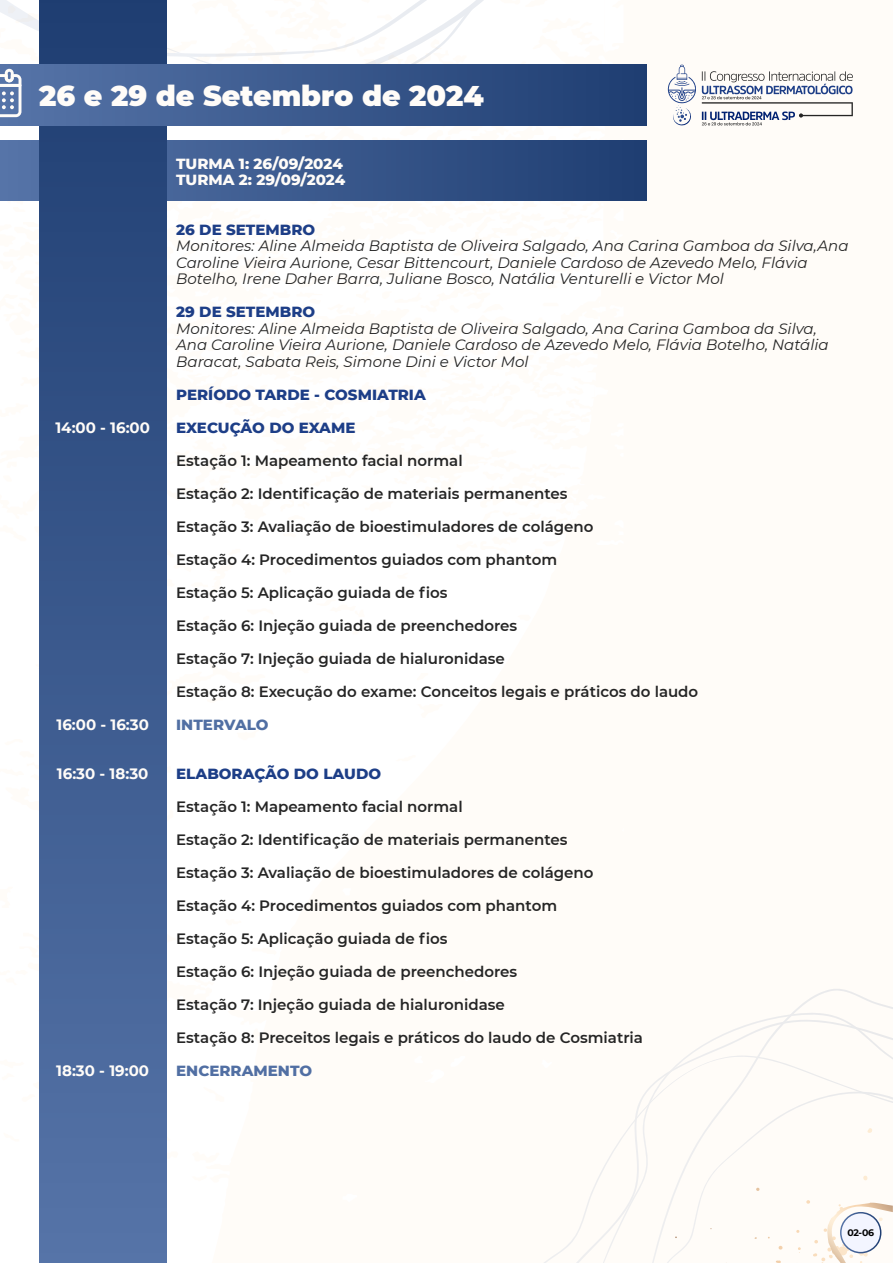
<style>
.page{position:relative;width:893px;height:1263px;background:#fffcf8}
.page>*{position:absolute;margin:0;border:0;box-sizing:border-box;transform-origin:0 0}
.t1{font:900 28.5px "Montserrat";color:#fffcf8}
.t2{font:600 15px/33px "Montserrat";color:#252525}
.t3{font:italic 15px/16.5px "Montserrat";color:#252525}
.t4{font:800 15px "Montserrat";color:#1d3e87}
.t5{font:700 15px "Montserrat";color:#fffcf8}
.t6{font:800 15px/16.5px "Montserrat";color:#fffcf8}
.t7{font:800 15px "Montserrat";color:#516fa3}
.t8{font:700 9.45px "Montserrat";color:#000}
</style>
<div class="page">
<svg style="left:606px;top:64px;width:18px;height:1px"></svg>
<svg style="left:544px;top:1088px;width:105px;height:175px"></svg>
<svg style="left:649px;top:989px;width:244px;height:274px"></svg>
<svg style="left:662px;top:1091px;width:231px;height:172px"></svg>
<svg style="left:0;top:140px;width:646px;height:61px;background:#355488"></svg>
<svg style="left:668px;top:65px;width:185px;height:61px"></svg>
<svg style="left:39px;top:125px;width:128px;height:1138px;background:#3c5b8f"></svg>
<div style="left:841px;top:1213px;width:40px;height:40px;background:#f3f5ff;border-radius:50%"></div>
<div style="left:840px;top:1212px;width:41px;height:41px;border:2px solid #fff;border-radius:50%"></div>
<div style="left:0;top:65px;width:646px;height:60px;background:linear-gradient(to right,#5775a8,#1e3d71)"></div>
<svg style="left:0;top:0;width:508px;height:117px"></svg>
<h1 class="t1" style="left:39px;top:74px;width:446px">26 e 29 de Setembro de 2024</h1>
<p class="t5" style="left:55px;top:416px;width:96px">14:00 - 16:00</p>
<p class="t5" style="left:56px;top:713px;width:94px">16:00 - 16:30</p>
<p class="t5" style="left:57px;top:763px;width:93px">16:30 - 18:30</p>
<p class="t5" style="left:56px;top:1060px;width:94px">18:30 - 19:00</p>
<p class="t6" style="left:176px;top:154px;width:171px">TURMA 1: 26/09/2024<br>TURMA 2: 29/09/2024</p>
<p class="t4" style="left:176px;top:218px;width:140px">26 DE SETEMBRO</p>
<p class="t3" style="left:176px;top:237px;width:674px">Monitores: Aline Almeida Baptista de Oliveira Salgado, Ana Carina Gamboa da Silva,Ana<br>Caroline Vieira Aurione, Cesar Bittencourt, Daniele Cardoso de Azevedo Melo, Flávia<br>Botelho, Irene Daher Barra, Juliane Bosco, Natália Venturelli e Victor Mol</p>
<p class="t4" style="left:176px;top:301px;width:140px">29 DE SETEMBRO</p>
<p class="t3" style="left:176px;top:320px;width:654px">Monitores: Aline Almeida Baptista de Oliveira Salgado, Ana Carina Gamboa da Silva,<br>Ana Caroline Vieira Aurione, Daniele Cardoso de Azevedo Melo, Flávia Botelho, Natália<br>Baracat, Sabata Reis, Simone Dini e Victor Mol</p>
<p class="t4" style="left:176px;top:383px;width:251px">PERÍODO TARDE - COSMIATRIA</p>
<p class="t4" style="left:176px;top:416px;width:181px">EXECUÇÃO DO EXAME</p>
<p class="t2" style="left:176px;top:443px;width:288px">Estação 1: Mapeamento facial normal</p>
<p class="t2" style="left:176px;top:476px;width:393px">Estação 2: Identificação de materiais permanentes</p>
<p class="t2" style="left:176px;top:509px;width:419px">Estação 3: Avaliação de bioestimuladores de colágeno</p>
<p class="t2" style="left:176px;top:542px;width:382px">Estação 4: Procedimentos guiados com phantom</p>
<p class="t2" style="left:176px;top:575px;width:273px">Estação 5: Aplicação guiada de fios</p>
<p class="t2" style="left:176px;top:608px;width:343px">Estação 6: Injeção guiada de preenchedores<br>Estação 7: Injeção guiada de hialuronidase</p>
<p class="t2" style="left:176px;top:674px;width:524px">Estação 8: Execução do exame: Conceitos legais e práticos do laudo</p>
<p class="t7" style="left:176px;top:713px;width:94px">INTERVALO</p>
<p class="t4" style="left:176px;top:763px;width:206px">ELABORAÇÃO DO LAUDO</p>
<p class="t2" style="left:176px;top:790px;width:288px">Estação 1: Mapeamento facial normal</p>
<p class="t2" style="left:176px;top:823px;width:393px">Estação 2: Identificação de materiais permanentes</p>
<p class="t2" style="left:176px;top:856px;width:419px">Estação 3: Avaliação de bioestimuladores de colágeno</p>
<p class="t2" style="left:176px;top:889px;width:382px">Estação 4: Procedimentos guiados com phantom</p>
<p class="t2" style="left:176px;top:922px;width:273px">Estação 5: Aplicação guiada de fios</p>
<p class="t2" style="left:176px;top:955px;width:343px">Estação 6: Injeção guiada de preenchedores</p>
<p class="t2" style="left:176px;top:988px;width:330px">Estação 7: Injeção guiada de hialuronidase</p>
<p class="t2" style="left:176px;top:1021px;width:468px">Estação 8: Preceitos legais e práticos do laudo de Cosmiatria</p>
<p class="t7" style="left:176px;top:1060px;width:137px">ENCERRAMENTO</p>
<p class="t8" style="left:847px;top:1226px;width:28px">02-06</p>
</div>
